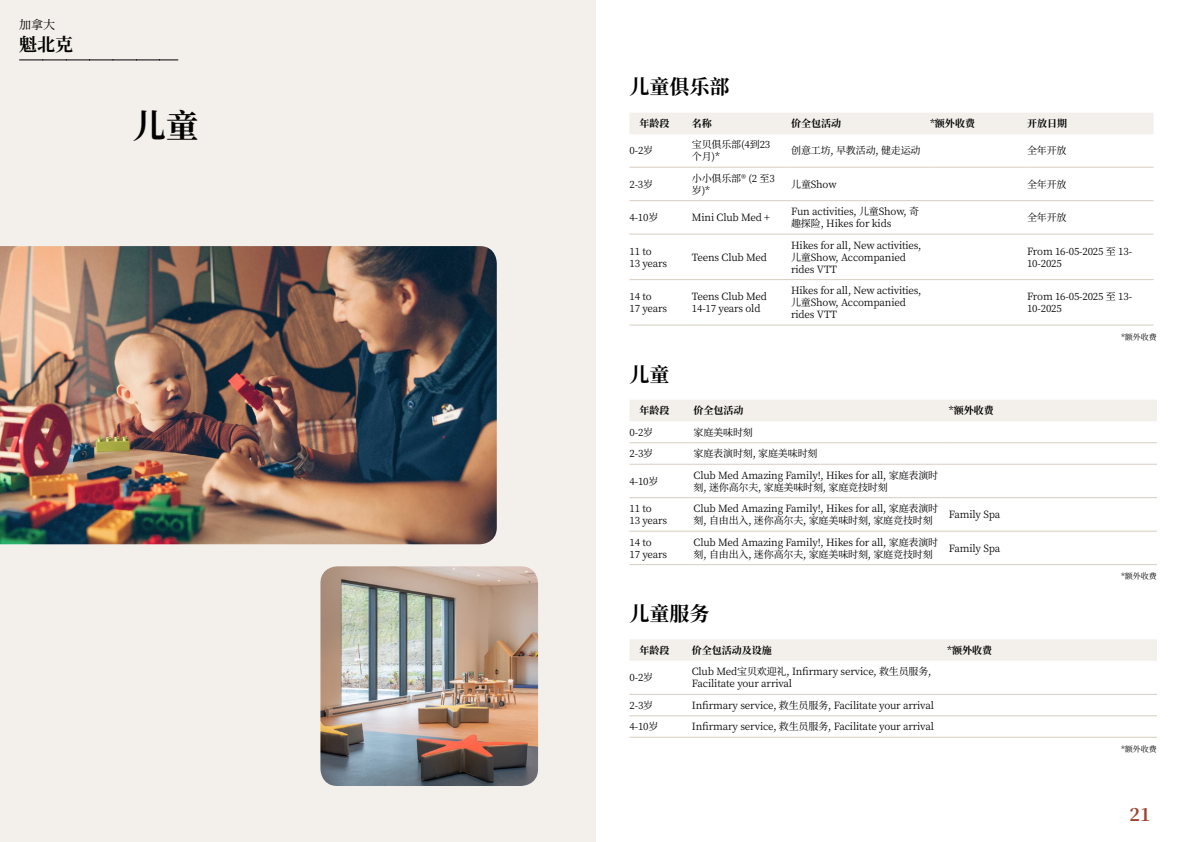
<style>
.page{position:relative;width:1191px;height:842px;background:#fff}
.page>*{position:absolute;margin:0;border:0;box-sizing:border-box;transform-origin:0 0}
.t1{font:700 33px "Noto Serif SC";color:#000}
.t2{font:700 20px "Noto Serif SC";color:#000}
.t3{font:700 18px "Noto Serif SC";color:#000}
.t4{font:700 18px "Noto Serif SC";color:#9d432c}
.t5{font:12px "Noto Serif SC";color:#000}
.t6{font:10px/12px "Noto Serif SC";letter-spacing:-.015em;color:#000}
.t7{font:700 10px "Noto Serif SC";color:#000}
.t8{font:8px "Noto Serif SC";color:#000}
</style>
<div class="page">
<div style="left:0;top:0;width:595px;height:842px;background:#f3f0ec"></div>
<img style="left:0;top:246px;width:497px;height:298px">
<img style="left:320px;top:566px;width:218px;height:220px">
<svg style="left:20px;top:60px;width:158px;height:1px"></svg>
<div style="left:630px;top:113px;width:523px;height:21px;background:#f3f0ec"></div>
<hr style="left:629px;top:167px;width:63px;height:1px;background:#d7cdc1">
<hr style="left:692px;top:167px;width:99px;height:1px;background:#d7cdc1">
<hr style="left:791px;top:167px;width:139px;height:1px;background:#d7cdc1">
<hr style="left:930px;top:167px;width:97px;height:1px;background:#d7cdc1">
<hr style="left:1027px;top:167px;width:126px;height:1px;background:#d7cdc1">
<hr style="left:629px;top:200px;width:63px;height:1px;background:#d7cdc1">
<hr style="left:692px;top:200px;width:99px;height:1px;background:#d7cdc1">
<hr style="left:791px;top:200px;width:139px;height:1px;background:#d7cdc1">
<hr style="left:930px;top:200px;width:97px;height:1px;background:#d7cdc1">
<hr style="left:1027px;top:200px;width:126px;height:1px;background:#d7cdc1">
<hr style="left:629px;top:234px;width:63px;height:1px;background:#d7cdc1">
<hr style="left:692px;top:234px;width:99px;height:1px;background:#d7cdc1">
<hr style="left:791px;top:234px;width:139px;height:1px;background:#d7cdc1">
<hr style="left:930px;top:234px;width:97px;height:1px;background:#d7cdc1">
<hr style="left:1027px;top:234px;width:126px;height:1px;background:#d7cdc1">
<hr style="left:629px;top:279px;width:63px;height:1px;background:#d7cdc1">
<hr style="left:692px;top:279px;width:99px;height:1px;background:#d7cdc1">
<hr style="left:791px;top:279px;width:139px;height:1px;background:#d7cdc1">
<hr style="left:930px;top:279px;width:97px;height:1px;background:#d7cdc1">
<hr style="left:1027px;top:279px;width:126px;height:1px;background:#d7cdc1">
<hr style="left:629px;top:325px;width:63px;height:1px;background:#d7cdc1">
<hr style="left:692px;top:325px;width:99px;height:1px;background:#d7cdc1">
<hr style="left:791px;top:325px;width:139px;height:1px;background:#d7cdc1">
<hr style="left:930px;top:325px;width:97px;height:1px;background:#d7cdc1">
<hr style="left:1027px;top:325px;width:126px;height:1px;background:#d7cdc1">
<div style="left:630px;top:400px;width:527px;height:21px;background:#f3f0ec"></div>
<hr style="left:629px;top:442px;width:64px;height:1px;background:#d7cdc1">
<hr style="left:693px;top:442px;width:255px;height:1px;background:#d7cdc1">
<hr style="left:948px;top:442px;width:209px;height:1px;background:#d7cdc1">
<hr style="left:629px;top:464px;width:64px;height:1px;background:#d7cdc1">
<hr style="left:693px;top:464px;width:255px;height:1px;background:#d7cdc1">
<hr style="left:948px;top:464px;width:209px;height:1px;background:#d7cdc1">
<hr style="left:629px;top:497px;width:64px;height:1px;background:#d7cdc1">
<hr style="left:693px;top:497px;width:255px;height:1px;background:#d7cdc1">
<hr style="left:948px;top:497px;width:209px;height:1px;background:#d7cdc1">
<hr style="left:629px;top:531px;width:64px;height:1px;background:#d7cdc1">
<hr style="left:693px;top:531px;width:255px;height:1px;background:#d7cdc1">
<hr style="left:948px;top:531px;width:209px;height:1px;background:#d7cdc1">
<hr style="left:629px;top:564px;width:64px;height:1px;background:#d7cdc1">
<hr style="left:693px;top:564px;width:255px;height:1px;background:#d7cdc1">
<hr style="left:948px;top:564px;width:209px;height:1px;background:#d7cdc1">
<div style="left:630px;top:639px;width:527px;height:22px;background:#f3f0ec"></div>
<hr style="left:629px;top:694px;width:63px;height:1px;background:#d7cdc1">
<hr style="left:692px;top:694px;width:255px;height:1px;background:#d7cdc1">
<hr style="left:947px;top:694px;width:210px;height:1px;background:#d7cdc1">
<hr style="left:629px;top:715px;width:63px;height:1px;background:#d7cdc1">
<hr style="left:692px;top:715px;width:255px;height:1px;background:#d7cdc1">
<hr style="left:947px;top:715px;width:210px;height:1px;background:#d7cdc1">
<hr style="left:629px;top:737px;width:63px;height:1px;background:#d7cdc1">
<hr style="left:692px;top:737px;width:255px;height:1px;background:#d7cdc1">
<hr style="left:947px;top:737px;width:210px;height:1px;background:#d7cdc1">
<p class="t5" style="left:19px;top:17px;width:37px">加拿大</p>
<h3 class="t3" style="left:19px;top:34px;width:56px">魁北克</h3>
<h1 class="t1" style="left:133px;top:107px;width:67px">儿童</h1>
<h2 class="t2" style="left:629px;top:76px;width:101px">儿童俱乐部</h2>
<p class="t7" style="left:639px;top:118px;width:31px">年龄段</p>
<p class="t7" style="left:692px;top:118px;width:21px">名称</p>
<p class="t7" style="left:791px;top:118px;width:51px">价全包活动</p>
<p class="t7" style="left:930px;top:118px;width:46px">*额外收费</p>
<p class="t7" style="left:1027px;top:118px;width:41px">开放日期</p>
<p class="t6" style="left:629px;top:145px;width:25px">0-2岁</p>
<p class="t6" style="left:692px;top:139px;width:80px">宝贝俱乐部(4到23个月)*</p>
<p class="t6" style="left:791px;top:145px;width:131px">创意工坊, 早教活动, 健走运动</p>
<p class="t6" style="left:1027px;top:145px;width:41px">全年开放</p>
<p class="t6" style="left:629px;top:178px;width:25px">2-3岁</p>
<p class="t6" style="left:692px;top:172px;width:84px">小小俱乐部® (2 至3岁)*</p>
<p class="t6" style="left:791px;top:178px;width:47px">儿童Show</p>
<p class="t6" style="left:1027px;top:178px;width:41px">全年开放</p>
<p class="t6" style="left:629px;top:212px;width:30px">4-10岁</p>
<p class="t6" style="left:692px;top:212px;width:80px">Mini Club Med +</p>
<p class="t6" style="left:791px;top:206px;width:129px">Fun activities, 儿童Show, 奇趣探险, Hikes for kids</p>
<p class="t6" style="left:1027px;top:212px;width:41px">全年开放</p>
<p class="t6" style="left:629px;top:245px;width:39px">11 to<br>13 years</p>
<p class="t6" style="left:692px;top:251px;width:77px">Teens Club Med</p>
<p class="t6" style="left:791px;top:239px;width:132px">Hikes for all, New activities,儿童Show, Accompanied rides VTT</p>
<p class="t6" style="left:1027px;top:245px;width:106px">From 16-05-2025 至 13-<br>10-2025</p>
<p class="t6" style="left:629px;top:290px;width:39px">14 to<br>17 years</p>
<p class="t6" style="left:692px;top:290px;width:77px">Teens Club Med<br>14-17 years old</p>
<p class="t6" style="left:791px;top:284px;width:132px">Hikes for all, New activities,儿童Show, Accompanied rides VTT</p>
<p class="t6" style="left:1027px;top:290px;width:106px">From 16-05-2025 至 13-<br>10-2025</p>
<p class="t8" style="left:1121px;top:332px;width:37px">*额外收费</p>
<h2 class="t2" style="left:629px;top:363px;width:41px">儿童</h2>
<p class="t7" style="left:639px;top:405px;width:31px">年龄段</p>
<p class="t7" style="left:693px;top:405px;width:51px">价全包活动</p>
<p class="t7" style="left:948px;top:405px;width:46px">*额外收费</p>
<p class="t6" style="left:629px;top:426px;width:25px">0-2岁</p>
<p class="t6" style="left:693px;top:426px;width:61px">家庭美味时刻</p>
<p class="t6" style="left:629px;top:448px;width:25px">2-3岁</p>
<p class="t6" style="left:693px;top:448px;width:125px">家庭表演时刻, 家庭美味时刻</p>
<p class="t6" style="left:629px;top:475px;width:30px">4-10岁</p>
<p class="t6" style="left:693px;top:469px;width:246px">Club Med Amazing Family!, Hikes for all, 家庭表演时刻, 迷你高尔夫, 家庭美味时刻, 家庭竞技时刻</p>
<p class="t6" style="left:629px;top:503px;width:39px">11 to<br>13 years</p>
<p class="t6" style="left:693px;top:503px;width:246px">Club Med Amazing Family!, Hikes for all, 家庭表演时刻, 自由出入, 迷你高尔夫, 家庭美味时刻, 家庭竞技时刻</p>
<p class="t6" style="left:948px;top:509px;width:53px">Family Spa</p>
<p class="t6" style="left:629px;top:536px;width:39px">14 to<br>17 years</p>
<p class="t6" style="left:693px;top:536px;width:246px">Club Med Amazing Family!, Hikes for all, 家庭表演时刻, 自由出入, 迷你高尔夫, 家庭美味时刻, 家庭竞技时刻</p>
<p class="t6" style="left:948px;top:542px;width:53px">Family Spa</p>
<p class="t8" style="left:1121px;top:572px;width:37px">*额外收费</p>
<h2 class="t2" style="left:629px;top:602px;width:81px">儿童服务</h2>
<p class="t7" style="left:639px;top:644px;width:31px">年龄段</p>
<p class="t7" style="left:692px;top:644px;width:81px">价全包活动及设施</p>
<p class="t7" style="left:947px;top:644px;width:46px">*额外收费</p>
<p class="t6" style="left:629px;top:672px;width:25px">0-2岁</p>
<p class="t6" style="left:692px;top:666px;width:241px">Club Med宝贝欢迎礼, Infirmary service, 救生员服务,<br>Facilitate your arrival</p>
<p class="t6" style="left:629px;top:699px;width:25px">2-3岁</p>
<p class="t6" style="left:692px;top:699px;width:243px">Infirmary service, 救生员服务, Facilitate your arrival</p>
<p class="t6" style="left:629px;top:721px;width:30px">4-10岁</p>
<p class="t6" style="left:692px;top:721px;width:243px">Infirmary service, 救生员服务, Facilitate your arrival</p>
<p class="t8" style="left:1121px;top:744px;width:37px">*额外收费</p>
<h3 class="t4" style="left:1129px;top:804px;width:23px">21</h3>
</div>
